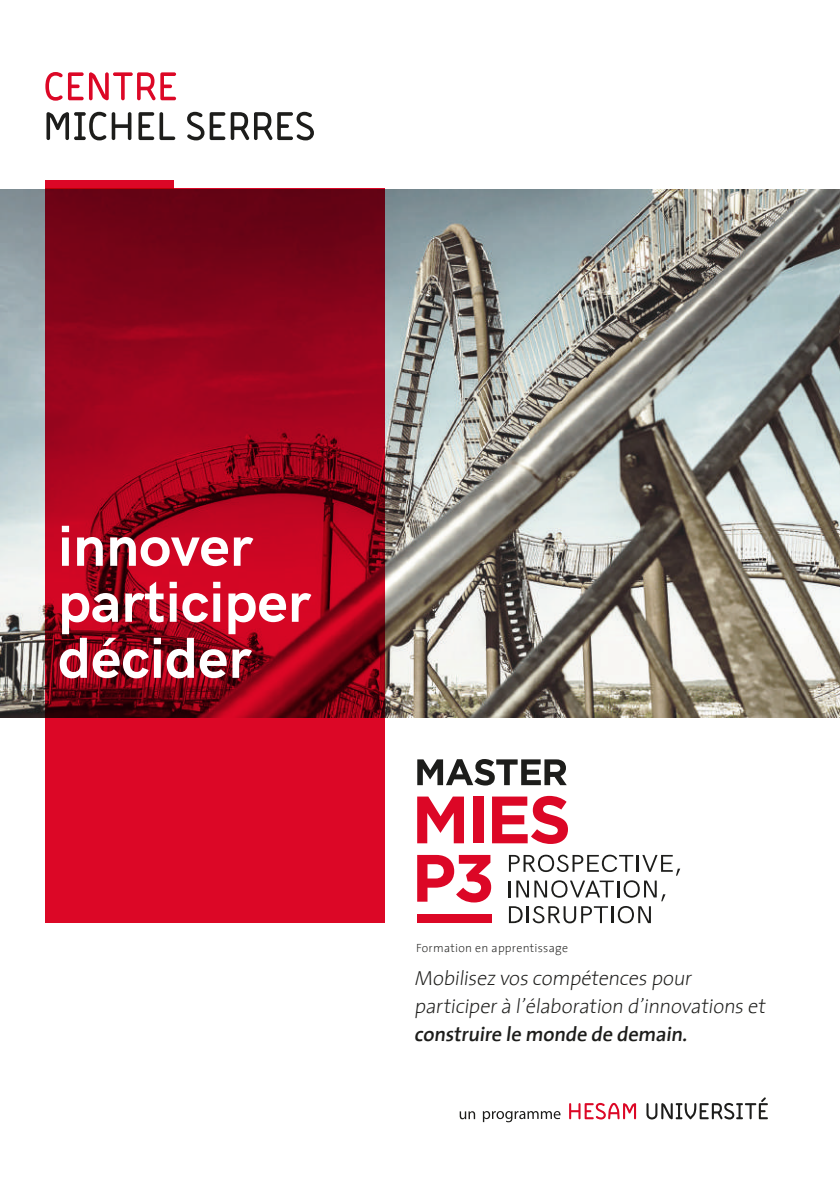
<style>
.page{position:relative;width:840px;height:1191px;background:#fff}
.page>*{position:absolute;margin:0;border:0;box-sizing:border-box;transform-origin:0 0}
.t1{font:700 58px/56px "HK Grotesk";color:#fff}
.t2{font:200 20.4px/28px "The Sans";color:#1d1d1b}
.t3{font:600 20.4px "The Sans";color:#1d1d1b}
.t4{font:200 12px "The Sans";letter-spacing:.02em;color:#1d1d1b}
</style>
<div class="page">
<img style="left:0;top:190px;width:839px;height:527px">
<svg style="left:45px;top:189px;width:339px;height:734px;background:#a7051d"></svg>
<div style="left:45px;top:180px;width:128px;height:9px;background:#dc0726"></div>
<svg style="left:482px;top:1111px;width:78px;height:11px"></svg>
<svg style="left:459px;top:1111px;width:16px;height:8px"></svg>
<svg style="left:569px;top:1103px;width:66px;height:16px"></svg>
<svg style="left:646px;top:1097px;width:121px;height:22px"></svg>
<svg style="left:45px;top:72px;width:131px;height:29px"></svg>
<svg style="left:46px;top:112px;width:60px;height:28px"></svg>
<svg style="left:112px;top:112px;width:19px;height:28px"></svg>
<svg style="left:138px;top:112px;width:37px;height:28px"></svg>
<svg style="left:187px;top:112px;width:127px;height:28px"></svg>
<div style="left:417px;top:914px;width:74px;height:9px;background:#dc0726"></div>
<svg style="left:417px;top:796px;width:46px;height:47px"></svg>
<div style="left:472px;top:796px;width:11px;height:47px;background:#dc0726"></div>
<svg style="left:492px;top:796px;width:75px;height:48px"></svg>
<svg style="left:417px;top:855px;width:74px;height:47px"></svg>
<svg style="left:508px;top:854px;width:172px;height:69px"></svg>
<svg style="left:417px;top:759px;width:149px;height:26px"></svg>
<h1 class="t1" style="left:58px;top:513px;width:254px">innover participer décider</h1>
<p class="t4" style="left:416px;top:938px;width:153px">Formation en apprentissage</p>
<p class="t2" style="left:414px;top:963px;width:356px">Mobilisez vos compétences pour participerà l’élaboration d’innovations et</p>
<p class="t3" style="left:414px;top:1016px;width:278px">construire le monde de demain.</p>
</div>
